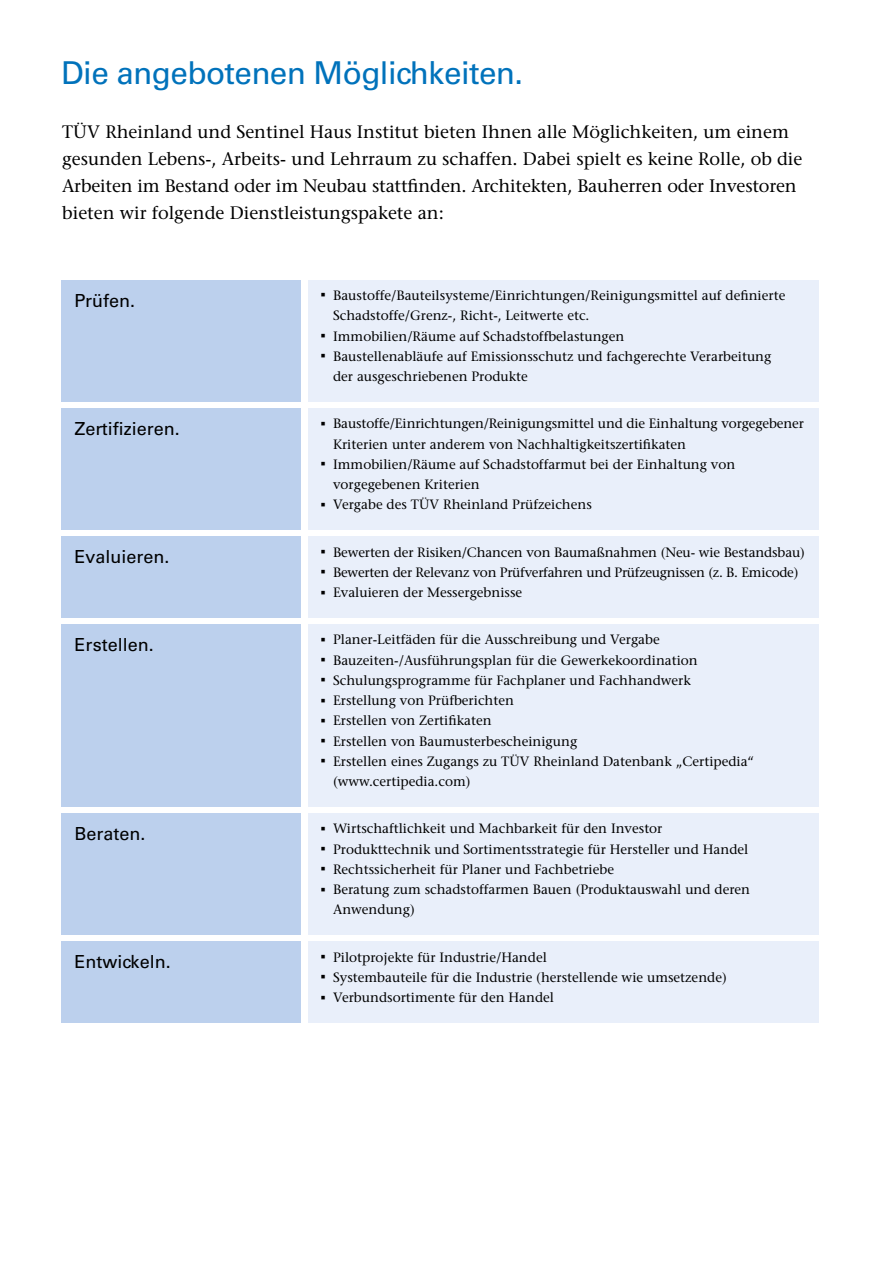
<style>
.page{position:relative;width:893px;height:1263px;background:#fff}
.page>*{position:absolute;margin:0;border:0;box-sizing:border-box;transform-origin:0 0}
.t1{font:31.5px "Univers LT Std";letter-spacing:-.02em;color:#0072bb}
.t2{font:500 18px/27px "Stone Serif Std";color:#000}
.t3{font:18px "Univers LT Std";color:#000}
.t4{font:500 13.5px/20.2px "Stone Serif Std";color:#000}
</style>
<div class="page">
<div style="left:62px;top:280px;width:239px;height:121px;background:#bcd0ed"></div>
<div style="left:62px;top:408px;width:239px;height:122px;background:#bcd0ed"></div>
<div style="left:62px;top:536px;width:239px;height:81px;background:#bcd0ed"></div>
<div style="left:62px;top:624px;width:239px;height:182px;background:#bcd0ed"></div>
<div style="left:62px;top:813px;width:239px;height:122px;background:#bcd0ed"></div>
<div style="left:62px;top:941px;width:239px;height:81px;background:#bcd0ed"></div>
<div style="left:308px;top:280px;width:511px;height:121px;background:#e9effa"></div>
<div style="left:308px;top:408px;width:511px;height:122px;background:#e9effa"></div>
<div style="left:308px;top:536px;width:511px;height:81px;background:#e9effa"></div>
<div style="left:308px;top:624px;width:511px;height:182px;background:#e9effa"></div>
<div style="left:308px;top:813px;width:511px;height:122px;background:#e9effa"></div>
<div style="left:308px;top:941px;width:511px;height:81px;background:#e9effa"></div>
<h1 class="t1" style="left:61px;top:54px;width:464px">Die angebotenen Möglichkeiten.</h1>
<p class="t2" style="left:62px;top:118px;width:742px">TÜV Rheinland und Sentinel Haus Institut bieten Ihnen alle Möglichkeiten, um einem gesunden Lebens-, Arbeits- und Lehrraum zu schaffen. Dabei spielt es keine Rolle, ob die Arbeiten im Bestand oder im Neubau stattfinden. Architekten, Bauherren oder Investoren bieten wir folgende Dienstleistungspakete an:</p>
<h2 class="t3" style="left:74px;top:290px;width:62px">Prüfen.</h2>
<p class="t4" style="left:333px;top:285px;width:454px">Baustoffe/Bauteilsysteme/Einrichtungen/Reinigungsmittel auf definierte Schadstoffe/Grenz-, Richt-, Leitwerte etc.<br>Immobilien/Räume auf Schadstoffbelastungen<br>Baustellenabläufe auf Emissionsschutz und fachgerechte Verarbeitung der ausgeschriebenen Produkte</p>
<h2 class="t3" style="left:74px;top:418px;width:107px">Zertifizieren.</h2>
<h2 class="t3" style="left:74px;top:546px;width:97px">Evaluieren.</h2>
<h2 class="t3" style="left:74px;top:634px;width:81px">Erstellen.</h2>
<h2 class="t3" style="left:74px;top:823px;width:73px">Beraten.</h2>
<h2 class="t3" style="left:74px;top:951px;width:98px">Entwickeln.</h2>
<p class="t4" style="left:333px;top:413px;width:472px">Baustoffe/Einrichtungen/Reinigungsmittel und die Einhaltung vorgegebener Kriterien unter anderem von Nachhaltigkeitszertifikaten Immobilien/Räume auf Schadstoffarmut bei der Einhaltung von vorgegebenen Kriterien<br>Vergabe des TÜV Rheinland Prüfzeichens</p>
<p class="t4" style="left:333px;top:542px;width:473px">Bewerten der Risiken/Chancen von Baumaßnahmen (Neu- wie Bestandsbau)<br>Bewerten der Relevanz von Prüfverfahren und Prüfzeugnissen (z. B. Emicode)<br>Evaluieren der Messergebnisse</p>
<p class="t4" style="left:333px;top:629px;width:423px">Planer-Leitfäden für die Ausschreibung und Vergabe Bauzeiten-/Ausführungsplan für die Gewerkekoordination Schulungsprogramme für Fachplaner und Fachhandwerk Erstellung von Prüfberichten<br>Erstellen von Zertifikaten<br>Erstellen von Baumusterbescheinigung<br>Erstellen eines Zugangs zu TÜV Rheinland Datenbank „Certipedia“ (www.certipedia.com)</p>
<p class="t4" style="left:333px;top:818px;width:418px">Wirtschaftlichkeit und Machbarkeit für den Investor Produkttechnik und Sortimentsstrategie für Hersteller und Handel Rechtssicherheit für Planer und Fachbetriebe<br>Beratung zum schadstoffarmen Bauen (Produktauswahl und deren Anwendung)</p>
<p class="t4" style="left:333px;top:947px;width:395px">Pilotprojekte für Industrie/Handel<br>Systembauteile für die Industrie (herstellende wie umsetzende)<br>Verbundsortimente für den Handel</p>
</div>
